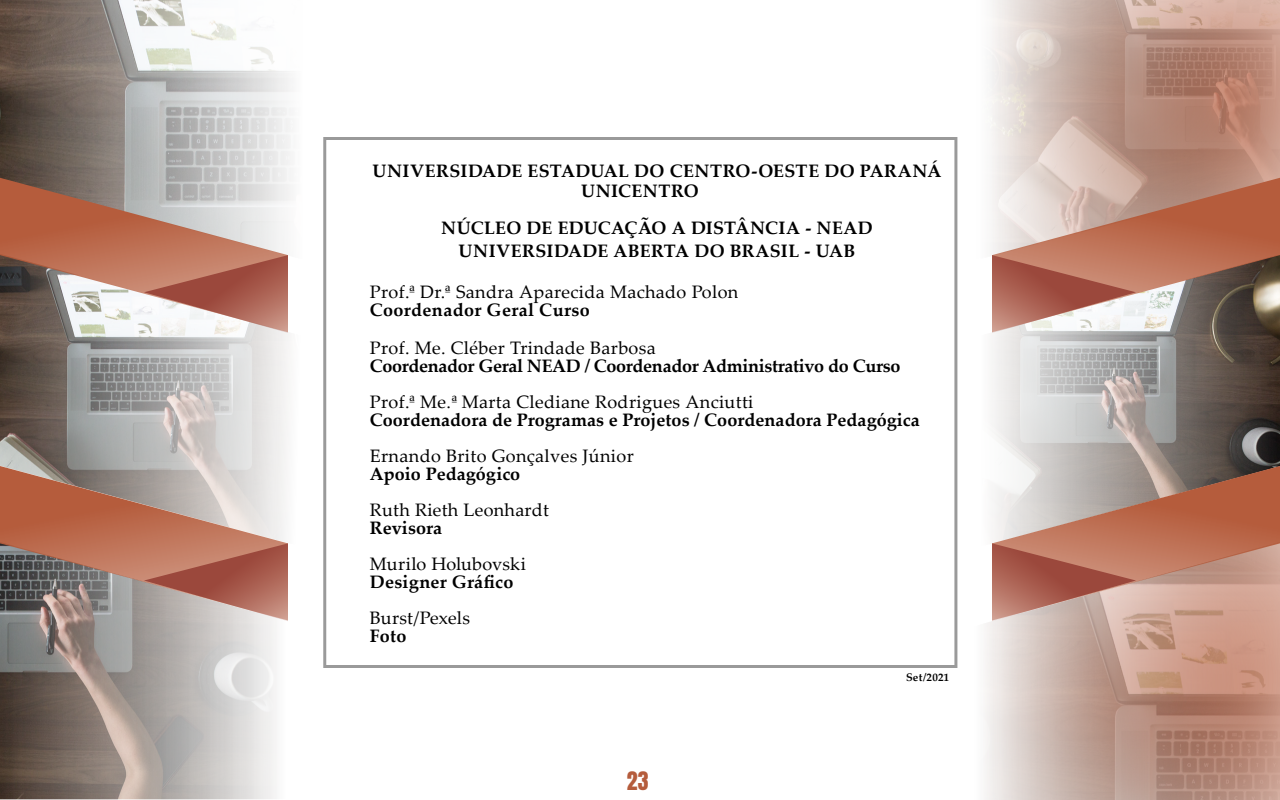
<style>
.page{position:relative;width:1280px;height:800px;background:#fff}
.page>*{position:absolute;margin:0;border:0;box-sizing:border-box;transform-origin:0 0}
.t1{font:21.8px "Anton";color:#b55c3c}
.t2{font:700 18px/20px "Palatino Linotype";letter-spacing:.005em;color:#000}
.t3{font:18px "Palatino Linotype";letter-spacing:.02em;color:#000}
.t4{font:700 18px "Palatino Linotype";letter-spacing:-.02em;color:#000}
.t5{font:700 11px "Palatino Linotype";letter-spacing:.03em;color:#000}
</style>
<div class="page">
<img style="left:0;top:0;width:291px;height:201px">
<img style="left:0;top:332px;width:289px;height:107px">
<img style="left:0;top:439px;width:286px;height:360px">
<img style="left:957px;top:255px;width:323px;height:281px">
<div style="left:967px;top:0;width:313px;height:261px;background:#fff;opacity:.75"></div>
<div style="left:965px;top:535px;width:315px;height:265px;background:#fff;opacity:.75"></div>
<svg style="left:0;top:178px;width:288px;height:154px;background:#b38f81"></svg>
<svg style="left:144px;top:255px;width:144px;height:78px"></svg>
<svg style="left:0;top:466px;width:287px;height:154px;background:#ae897b"></svg>
<svg style="left:144px;top:543px;width:144px;height:78px;background:#b57d70"></svg>
<svg style="left:992px;top:178px;width:288px;height:154px;background:#b68b7b"></svg>
<svg style="left:992px;top:255px;width:144px;height:78px"></svg>
<svg style="left:992px;top:466px;width:288px;height:154px;background:#bf9281"></svg>
<svg style="left:992px;top:543px;width:144px;height:78px;background:#b97d6f"></svg>
<p class="t2" style="left:581px;top:160px;width:362px;text-indent:-209px">UNIVERSIDADE ESTADUAL DO CENTRO-OESTE DO PARANÁ<br>UNICENTRO</p>
<p class="t2" style="left:441px;top:216px;width:433px;line-height:22.8px;text-align:center">NÚCLEO DE EDUCAÇÃO A DISTÂNCIA - NEAD<br>UNIVERSIDADE ABERTA DO BRASIL - UAB</p>
<p class="t3" style="left:370px;top:279px;width:370px">Prof.ª Dr.ª Sandra Aparecida Machado Polon</p>
<p class="t2" style="left:370px;top:300px;width:221px">Coordenador Geral Curso</p>
<p class="t3" style="left:370px;top:335px;width:288px">Prof. Me. Cléber Trindade Barbosa</p>
<p class="t4" style="left:370px;top:353px;width:532px">Coordenador Geral NEAD / Coordenador Administrativo do Curso</p>
<p class="t3" style="left:370px;top:389px;width:385px">Prof.ª Me.ª Marta Clediane Rodrigues Anciutti</p>
<p class="t2" style="left:370px;top:409px;width:552px">Coordenadora de Programas e Projetos / Coordenadora Pedagógica</p>
<p class="t3" style="left:370px;top:443px;width:266px">Ernando Brito Gonçalves Júnior</p>
<p class="t2" style="left:370px;top:463px;width:152px">Apoio Pedagógico</p>
<p class="t3" style="left:370px;top:497px;width:181px">Ruth Rieth Leonhardt</p>
<p class="t2" style="left:370px;top:517px;width:74px">Revisora</p>
<p class="t3" style="left:370px;top:552px;width:157px">Murilo Holubovski</p>
<p class="t2" style="left:370px;top:572px;width:145px">Designer Gráfico</p>
<p class="t3" style="left:370px;top:606px;width:102px">Burst/Pexels</p>
<p class="t2" style="left:370px;top:626px;width:38px">Foto</p>
<p class="t5" style="left:906px;top:670px;width:45px">Set/2021</p>
<p class="t1" style="left:627px;top:770px;width:23px">23</p>
</div>
